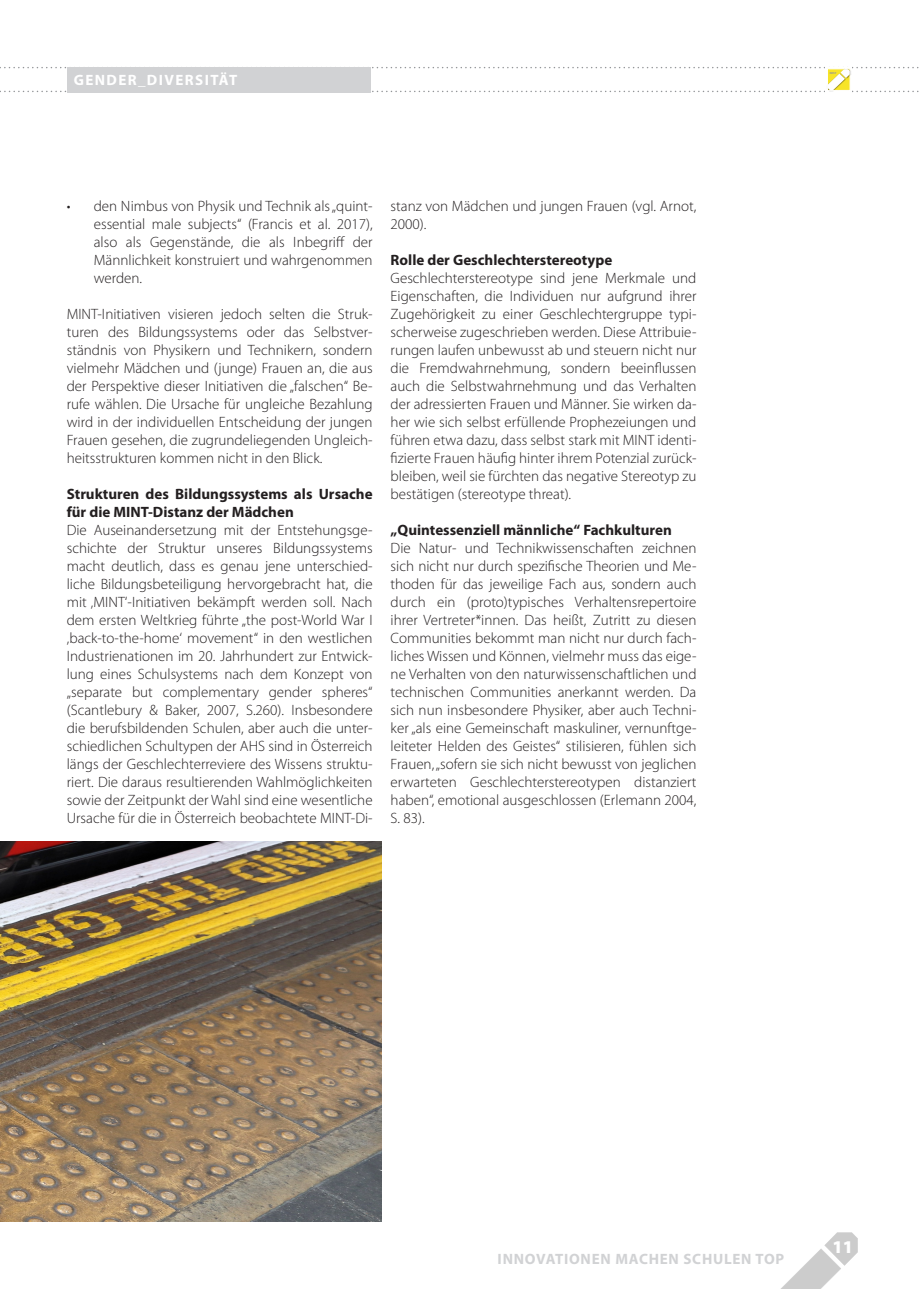
<style>
.page{position:relative;width:919px;height:1289px;background:#fff}
.page>*{position:absolute;margin:0;border:0;box-sizing:border-box;transform-origin:0 0}
.t1{font:900 18px "Myriad Pro";color:#fff}
.t2{font:300 15px/18px "Myriad Pro";color:#231f20;text-align:justify}
.t3{font:700 15px/18px "Myriad Pro";color:#231f20}
.t4{font:700 15px "Myriad Pro";letter-spacing:.05em;color:#d1d2d4}
.t5{font:700 15px "Myriad Pro";letter-spacing:.095em;color:#fff}
.t6{font:700 2.85px "Myriad";color:#939598;scale:1.05 1}
</style>
<div class="page">
<svg style="left:782px;top:1232px;width:75px;height:56px"></svg>
<svg style="left:0;top:67px;width:919px;height:25px"></svg>
<div style="left:826px;top:68px;width:24px;height:23px;border:1px solid #fff"></div>
<div style="left:67px;top:67px;width:303px;height:25px;background:#d1d2d4"></div>
<img style="left:0;top:842px;width:381px;height:379px">
<p class="t5" style="left:74px;top:70px;width:165px">GENDER_DIVERSITÄT</p>
<p class="t2" style="left:94px;top:197px;width:280px;text-indent:-27px">• den Nimbus von Physik und Technik als „quint&shy;essential male subjects“ (Francis et al. 2017), also als Gegenstände, die als Inbegriff der Männlichkeit konstruiert und wahrgenommen werden.</p>
<p class="t2" style="left:67px;top:305px;width:307px">MINT-Initiativen visieren jedoch selten die Struk&shy;turen des Bildungssystems oder das Selbstver&shy;ständnis von Physikern und Technikern, sondern vielmehr Mädchen und (junge) Frauen an, die aus der Perspektive dieser Initiativen die „falschen“ Be&shy;rufe wählen. Die Ursache für ungleiche Bezahlung wird in der individuellen Entscheidung der jungen Frauen gesehen, die zugrundeliegenden Ungleich&shy;heitsstrukturen kommen nicht in den Blick.</p>
<p class="t3" style="left:67px;top:484px;width:307px">Strukturen des Bildungssystems als Ursache für die MINT-Distanz der Mädchen</p>
<p class="t2" style="left:67px;top:521px;width:307px">Die Auseinandersetzung mit der Entstehungsge&shy;schichte der Struktur unseres Bildungssystems macht deutlich, dass es genau jene unterschied&shy;liche Bildungsbeteiligung hervorgebracht hat, die mit ‚MINT‘-Initiativen bekämpft werden soll. Nach dem ersten Weltkrieg führte „the post-World War I ‚back-to-the-home‘ movement“ in den westlichen Industrienationen im 20. Jahrhundert zur Entwick&shy;lung eines Schulsystems nach dem Konzept von „separate but complementary gender spheres“ (Scantlebury &amp; Baker, 2007, S.260). Insbesondere die berufsbildenden Schulen, aber auch die unter&shy;schiedlichen Schultypen der AHS sind in Österreich längs der Geschlechterreviere des Wissens struktu&shy;riert. Die daraus resultierenden Wahlmöglichkeiten sowie der Zeitpunkt der Wahl sind eine wesentliche Ursache für die in Österreich beobachtete MINT-Di-</p>
<p class="t2" style="left:390px;top:197px;width:307px">stanz von Mädchen und jungen Frauen (vgl. Arnot,<br>2000).</p>
<p class="t3" style="left:390px;top:250px;width:223px">Rolle der Geschlechterstereotype</p>
<p class="t2" style="left:390px;top:269px;width:307px">Geschlechterstereotype sind jene Merkmale und Eigenschaften, die Individuen nur aufgrund ihrer Zugehörigkeit zu einer Geschlechtergruppe typi&shy;scherweise zugeschrieben werden. Diese Attribuie&shy;rungen laufen unbewusst ab und steuern nicht nur die Fremdwahrnehmung, sondern beeinflussen auch die Selbstwahrnehmung und das Verhalten der adressierten Frauen und Männer. Sie wirken da&shy;her wie sich selbst erfüllende Prophezeiungen und führen etwa dazu, dass selbst stark mit MINT identi&shy;fizierte Frauen häufig hinter ihrem Potenzial zurück&shy;bleiben, weil sie fürchten das negative Stereotyp zu bestätigen (stereotype threat).</p>
<p class="t3" style="left:390px;top:520px;width:282px">„Quintessenziell männliche“ Fachkulturen</p>
<p class="t2" style="left:390px;top:539px;width:307px">Die Natur- und Technikwissenschaften zeichnen sich nicht nur durch spezifische Theorien und Me&shy;thoden für das jeweilige Fach aus, sondern auch durch ein (proto)typisches Verhaltensrepertoire ihrer Vertreter*innen. Das heißt, Zutritt zu diesen Communities bekommt man nicht nur durch fach&shy;liches Wissen und Können, vielmehr muss das eige&shy;ne Verhalten von den naturwissenschaftlichen und technischen Communities anerkannt werden. Da sich nun insbesondere Physiker, aber auch Techni&shy;ker „als eine Gemeinschaft maskuliner, vernunftge&shy;leiteter Helden des Geistes“ stilisieren, fühlen sich Frauen, „sofern sie sich nicht bewusst von jeglichen erwarteten Geschlechterstereotypen distanziert haben“, emotional ausgeschlossen (Erlemann 2004, S. 83).</p>
<p class="t6" style="left:829px;top:71px;width:8px">IMST</p>
<p class="t4" style="left:497px;top:1249px;width:288px">INNOVATIONEN MACHEN SCHULEN TOP</p>
<p class="t1" style="left:832px;top:1236px;width:22px">11</p>
</div>
